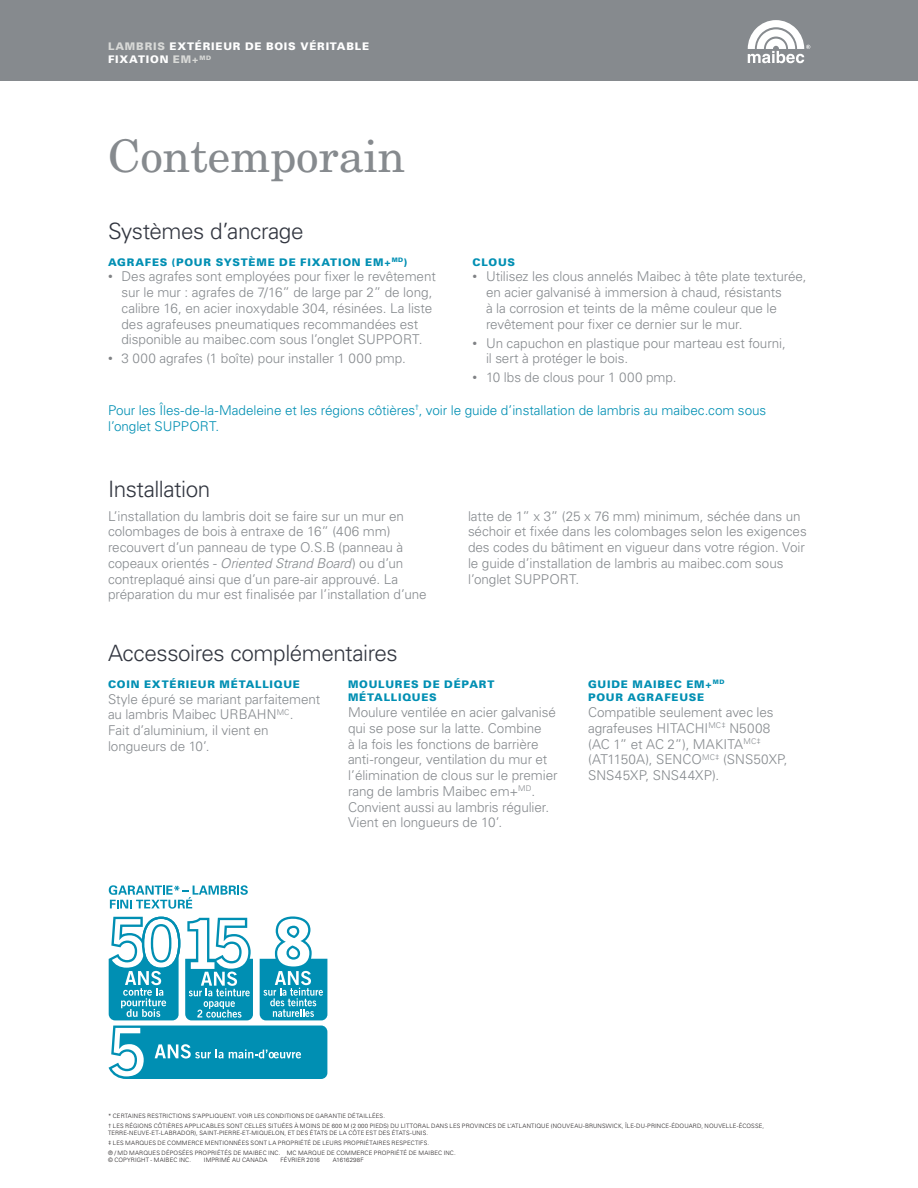
<style>
.page{position:relative;width:918px;height:1188px;background:#fff}
.page>*{position:absolute;margin:0;border:0;box-sizing:border-box;transform-origin:0 0}
.GrandTitre-Gris{font:45px "New Century Schlbk";color:#868a8e}
.Titre{font:300 22.5px "Univers";letter-spacing:-.02em;color:#323640}
.Texte{font:300 13.5px/15.8px "Univers";letter-spacing:-.005em;color:#868a8e}
.Titre-2{font:300 13.5px/15.8px "Univers";letter-spacing:-.005em;color:#008fb3}
.SousTitre{font:900 10.5px/13.5px "Univers";letter-spacing:.075em;color:#008fb3}
.SousTitre-2{font:900 10.5px/13.5px "Univers";letter-spacing:.075em;color:#fff}
.Note{font:300 6px/6.8px "Univers";letter-spacing:.02em;color:#231f20}
.s1{color:#d8d9d7}
.s2{font-weight:400;color:#808285}
.s3{color:#fff}
.s4{font-style:italic}
</style>
<div class="page">
<div style="left:0;top:0;width:918px;height:81px;background:#868a8e"></div>
<svg style="left:748px;top:20px;width:62px;height:43px"></svg>
<svg style="left:109px;top:916px;width:218px;height:163px"></svg>
<svg style="left:109px;top:885px;width:139px;height:24px"></svg>
<p class="SousTitre-2" style="left:108px;top:39px;width:263px"><span class="s1">LAMBRIS</span> EXTÉRIEUR DE BOIS VÉRITABLE<br>FIXATION <span class="s1">EM+</span><sup>MD</sup></p>
<p class="GrandTitre-Gris" style="left:108px;top:128px;width:299px">Contemporain</p>
<p class="Titre" style="left:108px;top:217px;width:197px">Systèmes d’ancrage</p>
<p class="SousTitre" style="left:108px;top:255px;width:301px">AGRAFES (POUR SYSTÈME DE FIXATION EM+<sup>MD</sup>)</p>
<p class="Texte" style="left:122px;top:268px;width:316px;text-indent:-14px"><span class="s2">•</span> Des agrafes sont employées pour fixer le revêtement sur le mur : agrafes de 7/16” de large par 2” de long, calibre 16, en acier inoxydable 304, résinées. La liste des agrafeuses pneumatiques recommandées est disponible au maibec.com sous l’onglet SUPPORT.</p>
<p class="Texte" style="left:108px;top:350px;width:299px"><span class="s2">•</span> 3 000 agrafes (1 boîte) pour installer 1 000 pmp.</p>
<p class="SousTitre" style="left:472px;top:255px;width:71px">CLOUS<span class="s3">OUS</span></p>
<p class="Texte" style="left:486px;top:268px;width:322px;text-indent:-14px"><span class="s2">•</span> Utilisez les clous annelés Maibec à tête plate texturée, en acier galvanisé à immersion à chaud, résistants<br>à la corrosion et teints de la même couleur que le revêtement pour fixer ce dernier sur le mur.</p>
<p class="Texte" style="left:486px;top:335px;width:301px;text-indent:-14px"><span class="s2">•</span> Un capuchon en plastique pour marteau est fourni, il sert à protéger le bois.</p>
<p class="Texte" style="left:472px;top:369px;width:206px"><span class="s2">•</span> 10 lbs de clous pour 1 000 pmp.</p>
<p class="Titre-2" style="left:108px;top:402px;width:660px">Pour les Îles-de-la-Madeleine et les régions côtières<sup>†</sup>, voir le guide d’installation de lambris au maibec.com sous l’onglet SUPPORT.</p>
<p class="Titre" style="left:108px;top:475px;width:104px">Installation</p>
<p class="Texte" style="left:108px;top:508px;width:320px">L’installation du lambris doit se faire sur un mur en colombages de bois à entraxe de 16” (406 mm) recouvert d’un panneau de type O.S.B (panneau à copeaux orientés - <span class="s4">Oriented Strand Board</span>) ou d’un contreplaqué ainsi que d’un pare-air approuvé. La préparation du mur est finalisée par l’installation d’une</p>
<p class="Texte" style="left:468px;top:508px;width:340px">latte de 1” x 3” (25 x 76 mm) minimum, séchée dans un séchoir et fixée dans les colombages selon les exigences des codes du bâtiment en vigueur dans votre région. Voir le guide d’installation de lambris au maibec.com sous l’onglet SUPPORT.</p>
<p class="Titre" style="left:108px;top:639px;width:291px">Accessoires complémentaires</p>
<p class="SousTitre" style="left:108px;top:677px;width:193px">COIN EXTÉRIEUR MÉTALLIQUE</p>
<p class="Texte" style="left:108px;top:690px;width:214px">Style épuré se mariant parfaitement au lambris Maibec URBAHN<sup>MC</sup>.<br>Fait d’aluminium, il vient en longueurs de 10’.</p>
<p class="SousTitre" style="left:348px;top:677px;width:148px">MOULURES DE DÉPART<br>MÉTALLIQUES</p>
<p class="Texte" style="left:348px;top:704px;width:211px">Moulure ventilée en acier galvanisé qui se pose sur la latte. Combine<br>à la fois les fonctions de barrière anti-rongeur, ventilation du mur et l’élimination de clous sur le premier rang de lambris Maibec em+<sup>MD</sup>.<br>Convient aussi au lambris régulier.<br>Vient en longueurs de 10’.</p>
<p class="SousTitre" style="left:588px;top:677px;width:138px">GUIDE MAIBEC EM+<sup>MD<br></sup>POUR AGRAFEUSE</p>
<p class="Texte" style="left:588px;top:704px;width:201px">Compatible seulement avec les agrafeuses HITACHI<sup>MC‡</sup> N5008 (AC 1” et AC 2”), MAKITA<sup>MC‡ </sup>(AT1150A), SENCO<sup>MC‡</sup> (SNS50XP,<br>SNS45XP, SNS44XP).</p>
<p class="Note" style="left:108px;top:1113px;width:279px">* CERTAINES RESTRICTIONS S’APPLIQUENT. VOIR LES CONDITIONS DE GARANTIE DÉTAILLÉES.</p>
<p class="Note" style="left:108px;top:1123px;width:658px">† LES RÉGIONS CÔTIÈRES APPLICABLES SONT CELLES SITUÉES À MOINS DE 600 M (2 000 PIEDS) DU LITTORAL DANS LES PROVINCES DE L’ATLANTIQUE (NOUVEAU-BRUNSWICK, ÎLE-DU-PRINCE-ÉDOUARD, NOUVELLE-ÉCOSSE,<br>TERRE-NEUVE-ET-LABRADOR), SAINT-PIERRE-ET-MIQUELON, ET DES ÉTATS DE LA CÔTE EST DES ÉTATS-UNIS.</p>
<p class="Note" style="left:108px;top:1140px;width:323px">‡ LES MARQUES DE COMMERCE MENTIONNÉES SONT LA PROPRIÉTÉ DE LEURS PROPRIÉTAIRES RESPECTIFS.</p>
<p class="Note" style="left:108px;top:1149px;width:349px">® / MD MARQUES DÉPOSÉES PROPRIÉTÉS DE MAIBEC INC. MC MARQUE DE COMMERCE PROPRIÉTÉ DE MAIBEC INC. © COPYRIGHT - MAIBEC INC.</p>
<p class="Note" style="left:204px;top:1156px;width:65px">IMPRIMÉ AU CANADA</p>
<p class="Note" style="left:280px;top:1156px;width:41px">FÉVRIER 2016</p>
<p class="Note" style="left:333px;top:1156px;width:33px">A1616298F</p>
</div>
